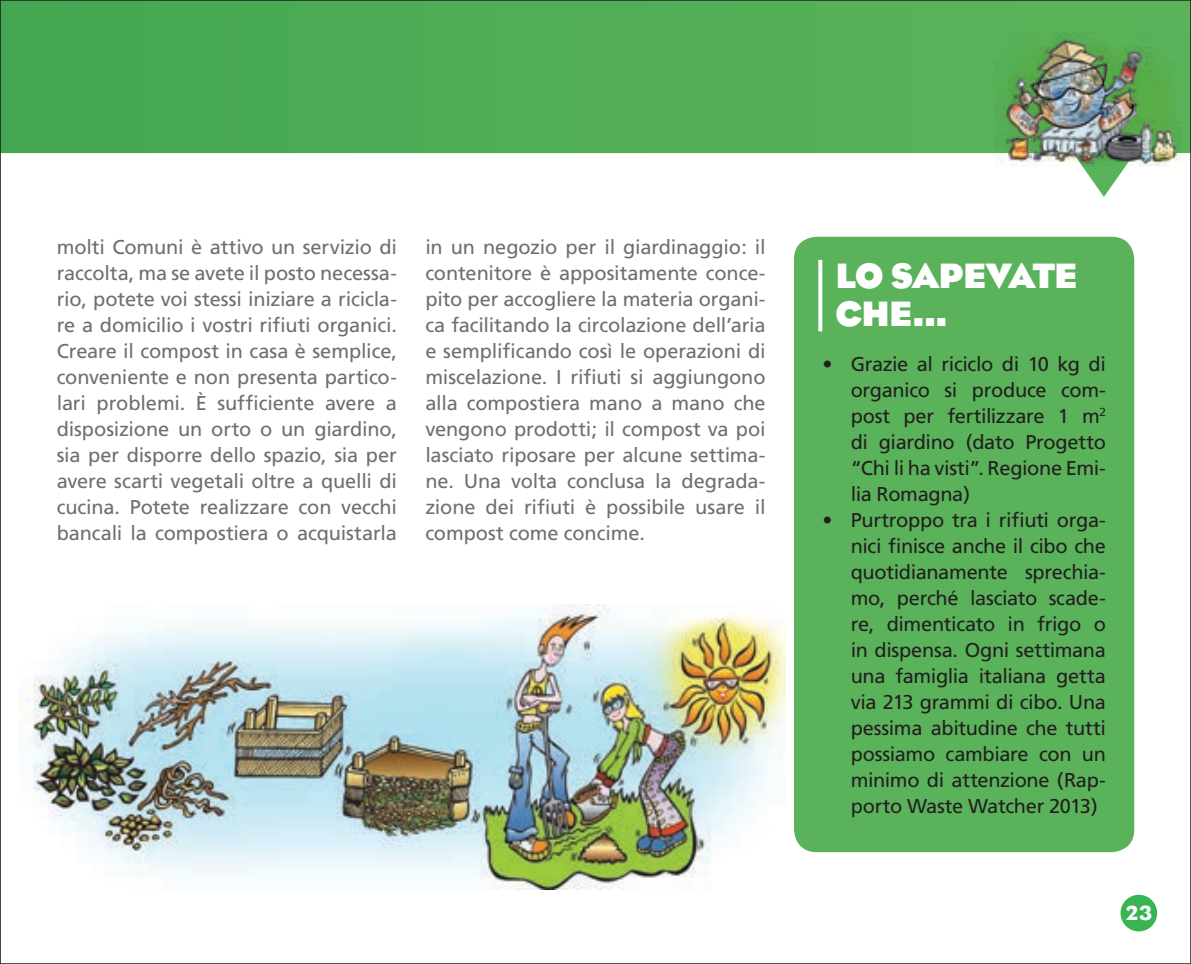
<style>
.page{position:relative;width:1191px;height:964px;background:#fff}
.page>*{position:absolute;margin:0;border:0;box-sizing:border-box;transform-origin:0 0}
.t1{font:700 36px/38px "Eagle";color:#fff}
.t2{font:21px "Eagle";color:#fff}
.t3{font:20px/26px "Frutiger";letter-spacing:-.01em;color:#6d6f71;text-align:justify}
.t4{font:20px/26px "Frutiger";letter-spacing:-.02em;color:#231f20;text-align:justify}
</style>
<div class="page">
<svg style="left:2px;top:2px;width:1187px;height:195px"></svg>
<div style="left:1120px;top:895px;width:37px;height:36px;background:#38b550;border-radius:50%"></div>
<img style="left:994px;top:32px;width:197px;height:134px">
<img style="left:998px;top:39px;width:185px;height:123px">
<img style="left:20px;top:604px;width:765px;height:285px">
<div style="left:794px;top:237px;width:340px;height:615px;background:#5ab35a;border-radius:23px"></div>
<svg style="left:818px;top:260px;width:4px;height:71px"></svg>
<p class="t3" style="left:57px;top:234px;width:342px">molti Comuni è attivo un servizio di raccolta, ma se avete il posto necessa&shy;rio, potete voi stessi iniziare a ricicla&shy;re a domicilio i vostri rifiuti organici.<br>Creare il compost in casa è semplice, conveniente e non presenta partico&shy;lari problemi. È sufficiente avere a disposizione un orto o un giardino, sia per disporre dello spazio, sia per avere scarti vegetali oltre a quelli di cucina. Potete realizzare con vecchi bancali la compostiera o acquistarla</p>
<p class="t3" style="left:425px;top:234px;width:342px">in un negozio per il giardinaggio: il contenitore è appositamente conce&shy;pito per accogliere la materia organi&shy;ca facilitando la circolazione dell’aria e semplificando così le operazioni di miscelazione. I rifiuti si aggiungono alla compostiera mano a mano che vengono prodotti; il compost va poi lasciato riposare per alcune settima&shy;ne. Una volta conclusa la degrada&shy;zione dei rifiuti è possibile usare il compost come concime.</p>
<h1 class="t1" style="left:835px;top:257px;width:114px">LO SAPEVATE<br>CHE...</h1>
<p class="t4" style="left:850px;top:351px;width:257px;text-indent:-28px">• Grazie al riciclo di 10 kg di organico si produce com&shy;post per fertilizzare 1 m<sup>2 </sup>di giardino (dato Progetto “Chi li ha visti”. Regione Emi&shy;lia Romagna)</p>
<p class="t4" style="left:850px;top:507px;width:257px;text-indent:-28px">• Purtroppo tra i rifiuti orga&shy;nici finisce anche il cibo che quotidianamente sprechia&shy;mo, perché lasciato scade&shy;re, dimenticato in frigo o in dispensa. Ogni settimana una famiglia italiana getta via 213 grammi di cibo. Una pessima abitudine che tutti possiamo cambiare con un minimo di attenzione (Rap&shy;porto Waste Watcher 2013)</p>
<p class="t2" style="left:1126px;top:900px;width:27px">23</p>
</div>
